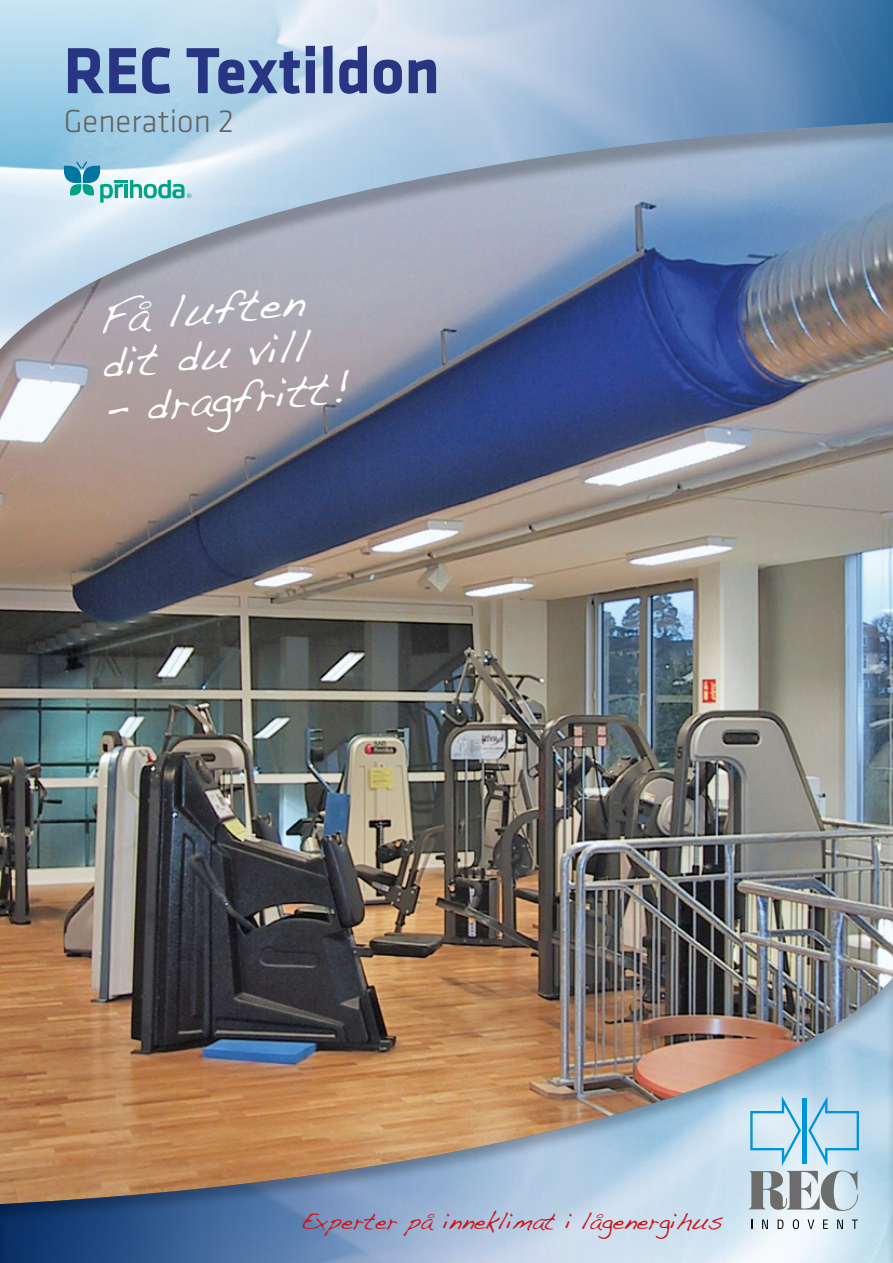
<style>
.page{position:relative;width:893px;height:1263px;background:#fff}
.page>*{position:absolute;margin:0;border:0;box-sizing:border-box;transform-origin:0 0}
.t1{font:700 67.5px "Klavika";color:#283583;scale:.95 1}
.t2{font:45px/45px "Handwriting Dakota";color:#fff}
.t3{font:300 33px "Klavika";color:#646363}
.t4{font:24px "Handwriting Dakota";color:#cd171a}
</style>
<div class="page">
<img style="left:0;top:388px;width:893px;height:572px">
<div style="left:0;top:0;width:893px;height:388px;background:#000;opacity:.25"></div>
<svg style="left:0;top:0;width:893px;height:366px;background:#98acc5"></svg>
<img style="left:0;top:960px;width:893px;height:303px">
<svg style="left:64px;top:162px;width:127px;height:41px"></svg>
<h1 class="t1" style="left:64px;top:34px;width:397px">REC Textildon</h1>
<h3 class="t3" style="left:64px;top:103px;width:172px">Generation 2</h3>
<h2 class="t2" style="left:97px;top:296px;width:209px;rotate:-5deg">Få luften dit du vill</h2>
<h2 class="t2" style="left:104px;top:385px;width:247px;rotate:-5deg">– dragfritt!</h2>
<p class="t4" style="left:301px;top:1206px;width:424px">Experter på inneklimat i lågenergihus</p>
</div>
